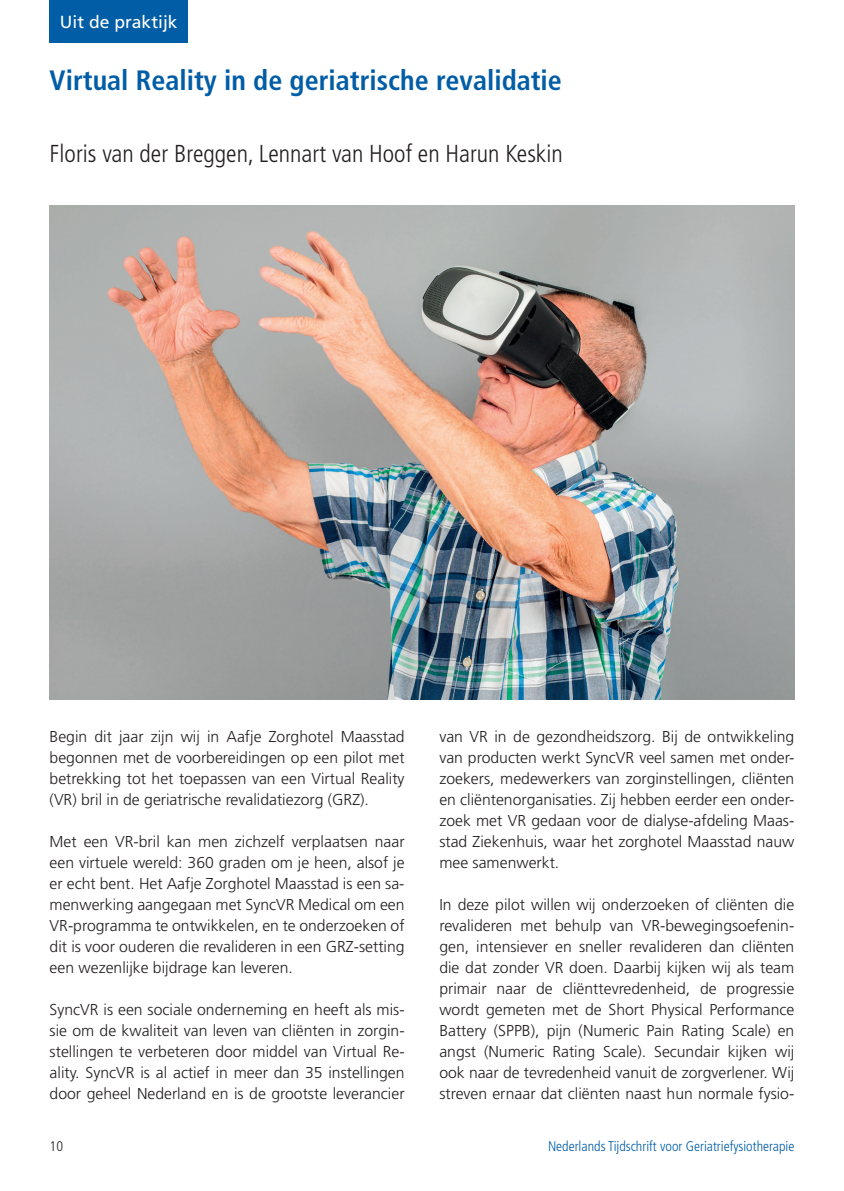
<style>
.page{position:relative;width:844px;height:1191px;background:#fff}
.page>*{position:absolute;margin:0;border:0;box-sizing:border-box;transform-origin:0 0}
.t1{font:700 condensed 28px "Frutiger LT Std";color:#015da6}
.t2{font:300 condensed 24.5px "Frutiger LT Std";color:#231f20}
.t3{font:17.5px "Frutiger LT Std";color:#fff}
.t4{font:300 15.75px/21px "Frutiger LT Std";color:#231f20;text-align:justify}
.t5{font:300 condensed 14px "Frutiger LT Std";color:#015da6}
.t6{font:300 condensed 14px "Frutiger LT Std";color:#231f20}
</style>
<div class="page">
<div style="left:50px;top:0;width:138px;height:42px;background:#015da6"></div>
<img style="left:50px;top:206px;width:744px;height:493px">
<p class="t3" style="left:60px;top:12px;width:119px">Uit de praktijk</p>
<h1 class="t1" style="left:50px;top:64px;width:513px">Virtual Reality in de geriatrische revalidatie</h1>
<h2 class="t2" style="left:50px;top:140px;width:514px">Floris van der Breggen, Lennart van Hoof en Harun Keskin</h2>
<p class="t4" style="left:50px;top:726px;width:356px">Begin dit jaar zijn wij in Aafje Zorghotel Maasstad begonnen met de voorbereidingen op een pilot met betrekking tot het toepassen van een Virtual Reality (VR) bril in de geriatrische revalidatiezorg (GRZ).</p>
<p class="t4" style="left:50px;top:831px;width:356px">Met een VR-bril kan men zichzelf verplaatsen naar een virtuele wereld: 360 graden om je heen, alsof je er echt bent. Het Aafje Zorghotel Maasstad is een sa&shy;menwerking aangegaan met SyncVR Medical om een VR-programma te ontwikkelen, en te onderzoeken of dit is voor ouderen die revalideren in een GRZ-setting een wezenlijke bijdrage kan leveren.</p>
<p class="t4" style="left:50px;top:999px;width:356px">SyncVR is een sociale onderneming en heeft als mis&shy;sie om de kwaliteit van leven van cliënten in zorgin&shy;stellingen te verbeteren door middel van Virtual Re&shy;ality. SyncVR is al actief in meer dan 35 instellingen door geheel Nederland en is de grootste leverancier</p>
<p class="t4" style="left:439px;top:726px;width:356px">van VR in de gezondheidszorg. Bij de ontwikkeling van producten werkt SyncVR veel samen met onder&shy;zoekers, medewerkers van zorginstellingen, cliënten en cliëntenorganisaties. Zij hebben eerder een onder&shy;zoek met VR gedaan voor de dialyse-afdeling Maas&shy;stad Ziekenhuis, waar het zorghotel Maasstad nauw mee samenwerkt.</p>
<p class="t4" style="left:439px;top:894px;width:356px">In deze pilot willen wij onderzoeken of cliënten die revalideren met behulp van VR-bewegingsoefenin&shy;gen, intensiever en sneller revalideren dan cliënten die dat zonder VR doen. Daarbij kijken wij als team primair naar de cliënttevredenheid, de progressie wordt gemeten met de Short Physical Performance Battery (SPPB), pijn (Numeric Pain Rating Scale) en angst (Numeric Rating Scale). Secundair kijken wij ook naar de tevredenheid vanuit de zorgverlener. Wij streven ernaar dat cliënten naast hun normale fysio-</p>
<p class="t6" style="left:50px;top:1138px;width:15px">10</p>
<p class="t5" style="left:548px;top:1138px;width:248px">Nederlands Tijdschrift voor Geriatriefysiotherapie</p>
</div>
